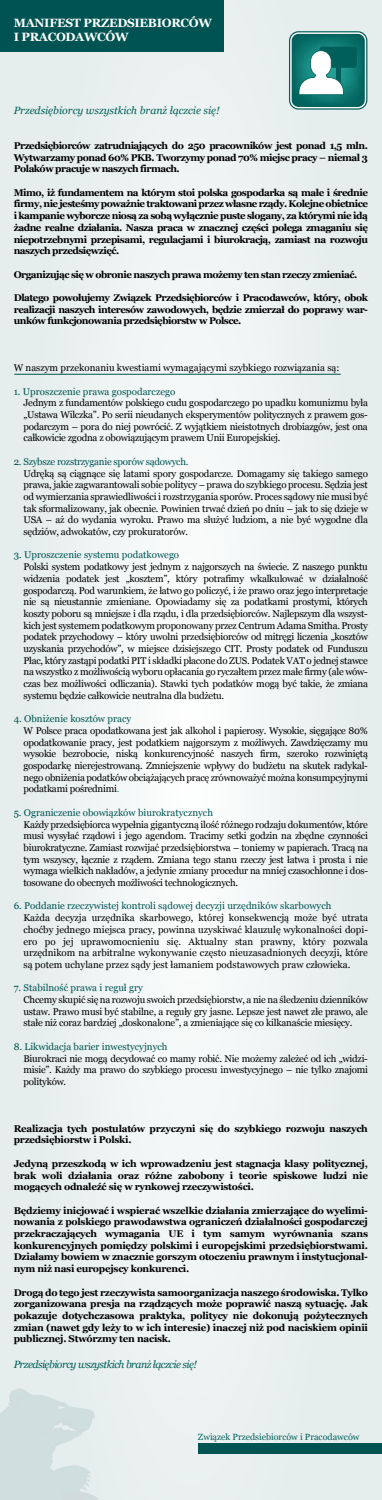
<style>
.page{position:relative;width:382px;height:1500px;background:#fff}
.page>*{position:absolute;margin:0;border:0;box-sizing:border-box;transform-origin:0 0}
.t1{font:700 12px/14.4px "Georgia";letter-spacing:-.025em;color:#fff}
.t2{font:italic 10.5px "Georgia";color:#005f5a}
.t3{font:italic 10.5px "Georgia";letter-spacing:-.05em;color:#005f5a}
.t4{font:9.75px/11.7px "Georgia";letter-spacing:-.025em;color:#000;text-align:justify}
.t5{font:700 9.75px/11.7px "Georgia";letter-spacing:-.025em;color:#000;text-align:justify}
.t6{font:9.75px "Georgia";color:#005353}
.t7{font:700 9.75px "Georgia";letter-spacing:-.05em;color:#000}
.t8{font:9.75px "Georgia";color:#000}
.t9{font:9.75px "Georgia";letter-spacing:-.025em;color:#005353}
.t10{font:9px "Georgia";color:#005f5a}
.s1{color:#018a83}
</style>
<div class="page">
<div style="left:0;top:0;width:382px;height:1500px;background:linear-gradient(to right,#edf2f2,#ecf2f2)"></div>
<svg style="left:0;top:1388px;width:101px;height:112px;background:#d5e3e2"></svg>
<svg style="left:288px;top:31px;width:80px;height:79px"></svg>
<hr style="left:14px;top:374px;width:326px;height:1px;background:#005353">
<div style="left:0;top:0;width:223px;height:52px;background:#005353"></div>
<div style="left:198px;top:1443px;width:184px;height:11px;background:#005353"></div>
<p class="t1" style="left:14px;top:15px;width:200px">MANIFEST PRZEDSIEBIORCÓW<br>I PRACODAWCÓW</p>
<p class="t2" style="left:14px;top:104px;width:207px">Przedsiębiorcy wszystkich branż łączcie się!</p>
<p class="t5" style="left:14px;top:140px;width:356px">Przedsiębiorców zatrudniających do 250 pracowników jest ponad 1,5 mln.<br>Wytwarzamy ponad 60% PKB. Tworzymy ponad 70% miejsc pracy – niemal 3<br>Polaków pracuje w naszych firmach.</p>
<p class="t5" style="left:14px;top:187px;width:356px">Mimo, iż fundamentem na którym stoi polska gospodarka są małe i średnie firmy, nie jesteśmy poważnie traktowani przez własne rządy. Kolejne obietnice i kampanie wyborcze niosą za sobą wyłącznie puste slogany, za którymi nie idą żadne realne działania. Nasza praca w znacznej części polega zmaganiu się niepotrzebnymi przepisami, regulacjami i biurokracją, zamiast na rozwoju naszych przedsięwzięć.</p>
<p class="t7" style="left:14px;top:268px;width:345px">Organizując się w obronie naszych prawa możemy ten stan rzeczy zmieniać.</p>
<p class="t5" style="left:14px;top:292px;width:355px">Dlatego powołujemy Związek Przedsiębiorców i Pracodawców, który, obok realizacji naszych interesów zawodowych, będzie zmierzał do poprawy war&shy;unków funkcjonowania przedsiębiorstw w Polsce.</p>
<p class="t8" style="left:14px;top:362px;width:327px">W naszym przekonaniu kwestiami wymagającymi szybkiego rozwiązania są:</p>
<p class="t6" style="left:14px;top:385px;width:163px">1. Uproszczenie prawa gospodarczego</p>
<p class="t4" style="left:24px;top:397px;width:346px">Jednym z fundamentów polskiego cudu gospodarczego po upadku komunizmu była „Ustawa Wilczka”. Po serii nieudanych eksperymentów politycznych z prawem gos&shy;podarczym – pora do niej powrócić. Z wyjątkiem nieistotnych drobiazgów, jest ona całkowicie zgodna z obowiązującym prawem Unii Europejskiej.</p>
<p class="t9" style="left:14px;top:456px;width:176px">2. Szybsze rozstrzyganie sporów sądowych.</p>
<p class="t4" style="left:24px;top:468px;width:346px">Udręką są ciągnące się latami spory gospodarcze. Domagamy się takiego samego prawa, jakie zagwarantowali sobie politycy – prawa do szybkiego procesu. Sędzia jest od wymierzania sprawiedliwości i rozstrzygania sporów. Proces sądowy nie musi być tak sformalizowany, jak obecnie. Powinien trwać dzień po dniu – jak to się dzieje w USA – aż do wydania wyroku. Prawo ma służyć ludziom, a nie być wygodne dla sędziów, adwokatów, czy prokuratorów.</p>
<p class="t6" style="left:14px;top:549px;width:167px">3. Uproszczenie systemu podatkowego</p>
<p class="t4" style="left:24px;top:561px;width:346px">Polski system podatkowy jest jednym z najgorszych na świecie. Z naszego punktu widzenia podatek jest „kosztem”, który potrafimy wkalkulować w działalność gospodarczą. Pod warunkiem, że łatwo go policzyć, i że prawo oraz jego interpretacje nie są nieustannie zmieniane. Opowiadamy się za podatkami prostymi, których koszty poboru są mniejsze i dla rządu, i dla przedsiębiorców. Najlepszym dla wszyst&shy;kich jest systemem podatkowym proponowany przez Centrum Adama Smitha. Prosty podatek przychodowy – który uwolni przedsiębiorców od mitręgi liczenia „kosztów uzyskania przychodów”, w miejsce dzisiejszego CIT. Prosty podatek od Funduszu Płac, który zastąpi podatki PIT i składki płacone do ZUS. Podatek VAT o jednej stawce na wszystko z możliwością wyboru opłacania go ryczałtem przez małe firmy (ale wów&shy;czas bez możliwości odliczania). Stawki tych podatków mogą być takie, że zmiana systemu będzie całkowicie neutralna dla budżetu.</p>
<p class="t6" style="left:14px;top:713px;width:119px">4. Obniżenie kosztów pracy</p>
<p class="t4" style="left:24px;top:725px;width:346px">W Polsce praca opodatkowana jest jak alkohol i papierosy. Wysokie, sięgające 80% opodatkowanie pracy, jest podatkiem najgorszym z możliwych. Zawdzięczamy mu wysokie bezrobocie, niską konkurencyjność naszych firm, szeroko rozwiniętą gospodarkę nierejestrowaną. Zmniejszenie wpływy do budżetu na skutek radykal&shy;nego obniżenia podatków obciążających pracę zrównoważyć można konsumpcyjnymi podatkami pośrednimi<span class="s1">.</span></p>
<p class="t6" style="left:14px;top:807px;width:201px">5. Ograniczenie obowiązków biurokratycznych</p>
<p class="t4" style="left:24px;top:819px;width:346px">Każdy przedsiębiorca wypełnia gigantyczną ilość różnego rodzaju dokumentów, które musi wysyłać rządowi i jego agendom. Tracimy setki godzin na zbędne czynności biurokratyczne. Zamiast rozwijać przedsiębiorstwa – toniemy w papierach. Tracą na tym wszyscy, łącznie z rządem. Zmiana tego stanu rzeczy jest łatwa i prosta i nie wymaga wielkich nakładów, a jedynie zmiany procedur na mniej czasochłonne i dos&shy;tosowane do obecnych możliwości technologicznych.</p>
<p class="t6" style="left:14px;top:900px;width:319px">6. Poddanie rzeczywistej kontroli sądowej decyzji urzędników skarbowych</p>
<p class="t4" style="left:24px;top:912px;width:346px">Każda decyzja urzędnika skarbowego, której konsekwencją może być utrata choćby jednego miejsca pracy, powinna uzyskiwać klauzulę wykonalności dopi&shy;ero po jej uprawomocnieniu się. Aktualny stan prawny, który pozwala urzędnikom na arbitralne wykonywanie często nieuzasadnionych decyzji, które są potem uchylane przez sądy jest łamaniem podstawowych praw człowieka.</p>
<p class="t6" style="left:14px;top:982px;width:131px">7. Stabilność prawa i reguł gry</p>
<p class="t4" style="left:24px;top:994px;width:346px">Chcemy skupić się na rozwoju swoich przedsiębiorstw, a nie na śledzeniu dzienników ustaw. Prawo musi być stabilne, a reguły gry jasne. Lepsze jest nawet złe prawo, ale stałe niż coraz bardziej „doskonalone”, a zmieniające się co kilkanaście miesięcy.</p>
<p class="t6" style="left:14px;top:1041px;width:155px">8. Likwidacja barier inwestycyjnych</p>
<p class="t4" style="left:24px;top:1053px;width:346px">Biurokraci nie mogą decydować co mamy robić. Nie możemy zależeć od ich „widzi&shy;misie”. Każdy ma prawo do szybkiego procesu inwestycyjnego – nie tylko znajomi polityków.</p>
<p class="t5" style="left:14px;top:1123px;width:355px">Realizacja tych postulatów przyczyni się do szybkiego rozwoju naszych przedsiębiorstw i Polski.</p>
<p class="t5" style="left:14px;top:1158px;width:355px">Jedyną przeszkodą w ich wprowadzeniu jest stagnacja klasy politycznej, brak woli działania oraz różne zabobony i teorie spiskowe ludzi nie mogących odnaleźć się w rynkowej rzeczywistości.</p>
<p class="t5" style="left:14px;top:1204px;width:356px">Będziemy inicjować i wspierać wszelkie działania zmierzające do wyelimi&shy;nowania z polskiego prawodawstwa ograniczeń działalności gospodarczej przekraczających wymagania UE i tym samym wyrównania szans konkurencyjnych pomiędzy polskimi i europejskimi przedsiębiorstwami.<br>Działamy bowiem w znacznie gorszym otoczeniu prawnym i instytucjonal&shy;nym niż nasi europejscy konkurenci.</p>
<p class="t5" style="left:14px;top:1286px;width:356px">Drogą do tego jest rzeczywista samoorganizacja naszego środowiska. Tylko zorganizowana presja na rządzących może poprawić naszą sytuację. Jak pokazuje dotychczasowa praktyka, politycy nie dokonują pożytecznych zmian (nawet gdy leży to w ich interesie) inaczej niż pod naciskiem opinii publicznej. Stwórzmy ten nacisk.</p>
<p class="t3" style="left:14px;top:1357px;width:185px">Przedsiębiorcy wszystkich branż łączcie się!</p>
<p class="t10" style="left:198px;top:1432px;width:163px">Związek Przedsiebiorców i Pracodawców</p>
</div>
